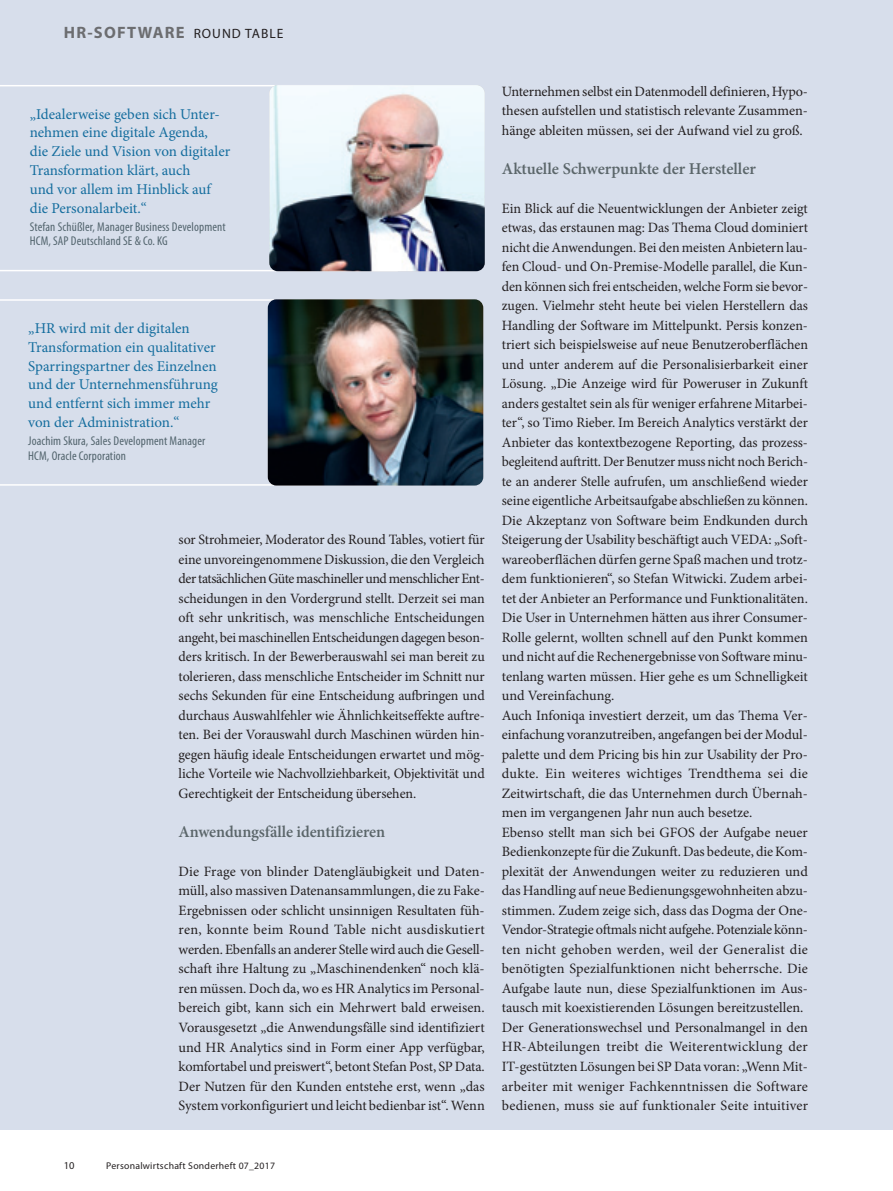
<style>
.page{position:relative;width:893px;height:1191px;background:#fff}
.page>*{position:absolute;margin:0;border:0;box-sizing:border-box;transform-origin:0 0}
.t1{font:600 16.5px "Minion Pro";letter-spacing:-.005em;color:#5b666a}
.t2{font:700 16.5px "Myriad Pro";letter-spacing:.075em;color:#6c6d70}
.t3{font:15px/18.8px "Minion Pro";color:#146d9e}
.t4{font:14.25px/19.5px "Minion Pro";color:#231f20;text-align:justify}
.t5{font:condensed 12.75px/14.2px "Myriad Pro";letter-spacing:.01em;color:#53656e}
.t6{font:10.5px "Myriad Pro";color:#231f20}
.t7{font:9.75px "Myriad Pro";letter-spacing:.025em;color:#231f20}
.s1{font-weight:400;font-size:13.5px;color:#231f20}
</style>
<div class="page">
<div style="left:0;top:0;width:893px;height:1129px;background:#d7deeb"></div>
<hr style="left:0;top:85px;width:404px;height:1px;background:#fff">
<hr style="left:0;top:270px;width:398px;height:1px;background:#fff">
<img style="left:269px;top:85px;width:216px;height:186px;border-radius:9px">
<hr style="left:0;top:299px;width:402px;height:2px;background:#fff">
<hr style="left:0;top:484px;width:396px;height:1px;background:#fff">
<img style="left:268px;top:299px;width:215px;height:186px;border-radius:9px">
<p class="t2" style="left:64px;top:26px;width:221px">HR-SOFTWARE <span class="s1">ROUND TABLE</span></p>
<p class="t3" style="left:30px;top:106px;width:202px">„Idealerweise geben sich Unter&shy;nehmen eine digitale Agenda,<br>die Ziele und Vision von digitaler<br>Transformation klärt, auch<br>und vor allem im Hinblick auf die Personalarbeit.“</p>
<p class="t5" style="left:30px;top:221px;width:197px">Stefan Schüßler, Manager Business Development<br>HCM, SAP Deutschland SE &amp; Co. KG</p>
<p class="t3" style="left:28px;top:320px;width:191px">„HR wird mit der digitalen<br>Transformation ein qualitativer<br>Sparringspartner des Einzelnen und der Unternehmensführung und entfernt sich immer mehr von der Administration.“</p>
<p class="t5" style="left:28px;top:435px;width:179px">Joachim Skura, Sales Development Manager<br>HCM, Oracle Corporation</p>
<p class="t4" style="left:179px;top:531px;width:308px">sor Strohmeier, Moderator des Round Tables, votiert für eine unvoreingenommene Diskussion, die den Vergleich der tatsächlichen Güte maschineller und menschlicher Ent&shy;scheidungen in den Vordergrund stellt. Derzeit sei man oft sehr unkritisch, was menschliche Entscheidungen angeht, bei maschinellen Entscheidungen dagegen beson&shy;ders kritisch. In der Bewerberauswahl sei man bereit zu tolerieren, dass menschliche Entscheider im Schnitt nur sechs Sekunden für eine Entscheidung aufbringen und durchaus Auswahlfehler wie Ähnlichkeitseffekte auftre&shy;ten. Bei der Vorauswahl durch Maschinen würden hin&shy;gegen häufig ideale Entscheidungen erwartet und mög&shy;liche Vorteile wie Nachvollziehbarkeit, Objektivität und Gerechtigkeit der Entscheidung übersehen.</p>
<p class="t1" style="left:179px;top:825px;width:208px">Anwendungsfälle identifizieren</p>
<p class="t4" style="left:179px;top:863px;width:308px">Die Frage von blinder Datengläubigkeit und Daten&shy;müll, also massiven Datenansammlungen, die zu Fake-Ergebnissen oder schlicht unsinnigen Resultaten füh&shy;ren, konnte beim Round Table nicht ausdiskutiert werden. Ebenfalls an anderer Stelle wird auch die Gesell&shy;schaft ihre Haltung zu „Maschinendenken“ noch klä&shy;ren müssen. Doch da, wo es HR Analytics im Personal&shy;bereich gibt, kann sich ein Mehrwert bald erweisen.<br>Vorausgesetzt „die Anwendungsfälle sind identifiziert und HR Analytics sind in Form einer App verfügbar, komfortabel und preiswert“, betont Stefan Post, SP Data.<br>Der Nutzen für den Kunden entstehe erst, wenn „das System vorkonfiguriert und leicht bedienbar ist“. Wenn</p>
<p class="t4" style="left:502px;top:83px;width:308px">Unternehmen selbst ein Datenmodell definieren, Hypo&shy;thesen aufstellen und statistisch relevante Zusammen&shy;hänge ableiten müssen, sei der Aufwand viel zu groß.</p>
<p class="t1" style="left:502px;top:162px;width:256px">Aktuelle Schwerpunkte der Hersteller</p>
<p class="t4" style="left:502px;top:200px;width:308px;text-align:left">Ein Blick auf die Neuentwicklungen der Anbieter zeigt etwas, das erstaunen mag: Das Thema Cloud dominiert nicht die Anwendungen. Bei den meisten Anbietern lau&shy;fen Cloud- und On-Premise-Modelle parallel, die Kun&shy;den können sich frei entscheiden, welche Form sie bevor&shy;zugen. Vielmehr steht heute bei vielen Herstellern das Handling der Software im Mittelpunkt. Persis konzen&shy;triert sich beispielsweise auf neue Benutzeroberflächen und unter anderem auf die Personalisierbarkeit einer Lösung. „Die Anzeige wird für Poweruser in Zukunft anders gestaltet sein als für weniger erfahrene Mitarbei&shy;ter“, so Timo Rieber. Im Bereich Analytics verstärkt der Anbieter das kontextbezogene Reporting, das prozess&shy;begleitend auftritt. Der Benutzer muss nicht noch Berich&shy;te an anderer Stelle aufrufen, um anschließend wieder seine eigentliche Arbeitsaufgabe abschließen zu können.<br>Die Akzeptanz von Software beim Endkunden durch Steigerung der Usability beschäftigt auch VEDA: „Soft&shy;wareoberflächen dürfen gerne Spaß machen und trotz&shy;dem funktionieren“, so Stefan Witwicki. Zudem arbei&shy;tet der Anbieter an Performance und Funktionalitäten.<br>Die User in Unternehmen hätten aus ihrer Consumer-Rolle gelernt, wollten schnell auf den Punkt kommen und nicht auf die Rechenergebnisse von Software minu&shy;tenlang warten müssen. Hier gehe es um Schnelligkeit und Vereinfachung.<br>Auch Infoniqa investiert derzeit, um das Thema Ver&shy;einfachung voranzutreiben, angefangen bei der Modul&shy;palette und dem Pricing bis hin zur Usability der Pro&shy;dukte. Ein weiteres wichtiges Trendthema sei die Zeitwirtschaft, die das Unternehmen durch Übernah&shy;men im vergangenen Jahr nun auch besetze.<br>Ebenso stellt man sich bei GFOS der Aufgabe neuer Bedienkonzepte für die Zukunft. Das bedeute, die Kom&shy;plexität der Anwendungen weiter zu reduzieren und das Handling auf neue Bedienungsgewohnheiten abzu&shy;stimmen. Zudem zeige sich, dass das Dogma der One-Vendor-Strategie oftmals nicht aufgehe. Potenziale könn&shy;ten nicht gehoben werden, weil der Generalist die benötigten Spezialfunktionen nicht beherrsche. Die Aufgabe laute nun, diese Spezialfunktionen im Aus&shy;tausch mit koexistierenden Lösungen bereitzustellen.<br>Der Generationswechsel und Personalmangel in den HR-Abteilungen treibt die Weiterentwicklung der IT-gestützten Lösungen bei SP Data voran: „Wenn Mit&shy;arbeiter mit weniger Fachkenntnissen die Software bedienen, muss sie auf funktionaler Seite intuitiver</p>
<p class="t6" style="left:64px;top:1158px;width:12px">10</p>
<p class="t7" style="left:106px;top:1159px;width:170px">Personalwirtschaft Sonderheft 07_2017</p>
</div>
